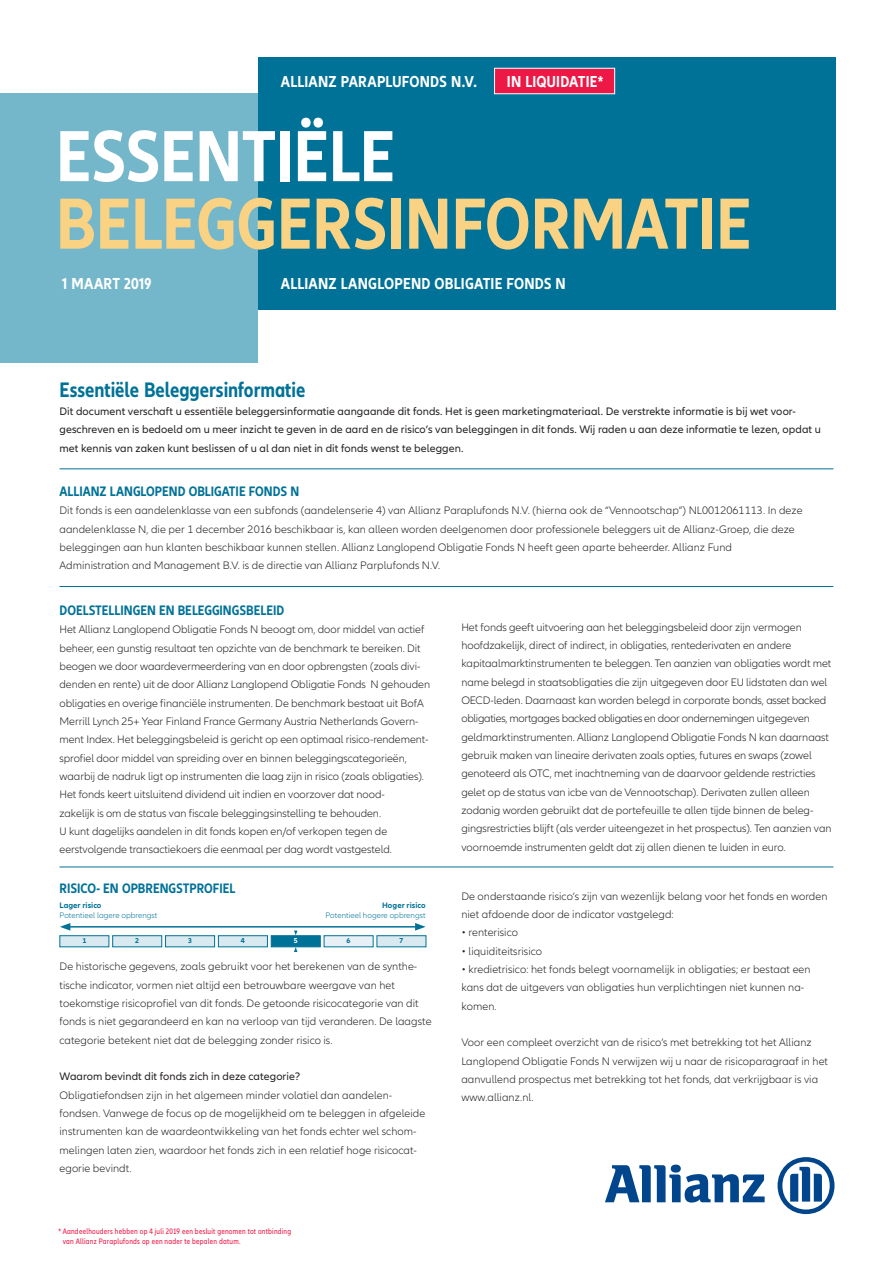
<style>
.page{position:relative;width:893px;height:1263px;background:#fff}
.page>*{position:absolute;margin:0;border:0;box-sizing:border-box;transform-origin:0 0}
.Headline_36pt{font:700 condensed 75px "Allianz Neo";color:#f9d284}
.Headline_36pt-2{font:700 condensed 75px "Allianz Neo";letter-spacing:-.005em;color:#fff}
.Artikel{font:700 condensed 21.75px "Allianz Neo";color:#007297}
.Intro_Caps_11pt{font:700 condensed 16.5px "Allianz Neo";letter-spacing:.015em;color:#fff}
.Artikel-2{font:700 condensed 14.25px "Allianz Neo";color:#007297}
.Bodytekst_7_5_13_22{font:300 11.25px/18.3px "Allianz Neo";letter-spacing:-.005em;color:#231f20}
.Bodytekst_7_5_13_22-2{font:11.25px/18.3px "Allianz Neo";letter-spacing:.005em;color:#231f20}
.t1{font:condensed 8.25px "Allianz Neo";letter-spacing:.03em;color:#ed1845}
.t2{font:300 8.25px "Allianz Neo";color:#007297}
.t3{font:700 8.25px "Allianz Neo";color:#007297}
.t4{font:700 7.5px "Allianz Neo";color:#007297}
.t5{font:700 7.5px "Allianz Neo";color:#fff}
</style>
<div class="page">
<svg style="left:59px;top:923px;width:368px;height:29px"></svg>
<div style="left:0;top:93px;width:258px;height:270px;background:#74b7ca"></div>
<div style="left:258px;top:57px;width:578px;height:252px;background:#007297"></div>
<hr style="left:60px;top:468px;width:773px;height:1px;background:#007297">
<hr style="left:60px;top:586px;width:773px;height:1px;background:#007297">
<hr style="left:60px;top:866px;width:773px;height:1px;background:#007297">
<svg style="left:605px;top:1164px;width:160px;height:38px"></svg>
<svg style="left:777px;top:1157px;width:57px;height:57px"></svg>
<div style="left:494px;top:68px;width:121px;height:26px;background:#ed1845;border:1px solid #fff"></div>
<p class="Intro_Caps_11pt" style="left:281px;top:72px;width:198px">ALLIANZ PARAPLUFONDS N.V.</p>
<p class="Intro_Caps_11pt" style="left:507px;top:72px;width:98px">IN LIQUIDATIE*</p>
<p class="Headline_36pt-2" style="left:56px;top:113px;width:340px">ESSENTIËLE</p>
<p class="Headline_36pt" style="left:56px;top:180px;width:697px">BELEGGERSINFORMATIE</p>
<p class="Intro_Caps_11pt" style="left:62px;top:274px;width:91px">1 MAART 2019</p>
<p class="Intro_Caps_11pt" style="left:281px;top:274px;width:287px">ALLIANZ LANGLOPEND OBLIGATIE FONDS N</p>
<p class="Artikel" style="left:60px;top:377px;width:247px">Essentiële Beleggersinformatie</p>
<p class="Bodytekst_7_5_13_22-2" style="left:60px;top:402px;width:738px">Dit document verschaft u essentiële beleggersinformatie aangaande dit fonds. Het is geen marketingmateriaal. De verstrekte informatie is bij wet voor-</p>
<p class="Bodytekst_7_5_13_22-2" style="left:60px;top:421px;width:763px">geschreven en is bedoeld om u meer inzicht te geven in de aard en de risico’s van beleggingen in dit fonds. Wij raden u aan deze informatie te lezen, opdat u met kennis van zaken kunt beslissen of u al dan niet in dit fonds wenst te beleggen.</p>
<p class="Artikel-2" style="left:60px;top:483px;width:241px">ALLIANZ LANGLOPEND OBLIGATIE FONDS N</p>
<p class="Bodytekst_7_5_13_22" style="left:60px;top:502px;width:745px">Dit fonds is een aandelenklasse van een subfonds (aandelenserie 4) van Allianz Paraplufonds N.V. (hierna ook de “Vennootschap”) NL0012061113. In deze</p>
<p class="Bodytekst_7_5_13_22" style="left:60px;top:520px;width:737px">aandelenklasse N, die per 1 december 2016 beschikbaar is, kan alleen worden deelgenomen door professionele beleggers uit de Allianz-Groep, die deze</p>
<p class="Bodytekst_7_5_13_22" style="left:60px;top:538px;width:674px">beleggingen aan hun klanten beschikbaar kunnen stellen. Allianz Langlopend Obligatie Fonds N heeft geen aparte beheerder. Allianz Fund</p>
<p class="Bodytekst_7_5_13_22" style="left:60px;top:557px;width:382px">Administration and Management B.V. is de directie van Allianz Parplufonds N.V.</p>
<p class="Artikel-2" style="left:60px;top:602px;width:226px">DOELSTELLINGEN EN BELEGGINGSBELEID</p>
<p class="Bodytekst_7_5_13_22" style="left:60px;top:621px;width:372px">Het Allianz Langlopend Obligatie Fonds N beoogt om, door middel van actief beheer, een gunstig resultaat ten opzichte van de benchmark te bereiken. Dit beogen we door waardevermeerdering van en door opbrengsten (zoals divi&shy;denden en rente) uit de door Allianz Langlopend Obligatie Fonds N gehouden obligaties en overige financiële instrumenten. De benchmark bestaat uit BofA Merrill Lynch 25+ Year Finland France Germany Austria Netherlands Govern&shy;ment Index. Het beleggingsbeleid is gericht op een optimaal risico-rendement&shy;sprofiel door middel van spreiding over en binnen beleggingscategorieën, waarbij de nadruk ligt op instrumenten die laag zijn in risico (zoals obligaties).</p>
<p class="Bodytekst_7_5_13_22" style="left:60px;top:786px;width:327px">Het fonds keert uitsluitend dividend uit indien en voorzover dat nood-</p>
<p class="Bodytekst_7_5_13_22" style="left:60px;top:804px;width:329px">zakelijk is om de status van fiscale beleggingsinstelling te behouden.<br>U kunt dagelijks aandelen in dit fonds kopen en/of verkopen tegen de</p>
<p class="Bodytekst_7_5_13_22" style="left:60px;top:840px;width:334px">eerstvolgende transactiekoers die eenmaal per dag wordt vastgesteld.</p>
<p class="Bodytekst_7_5_13_22" style="left:461px;top:618px;width:342px">Het fonds geeft uitvoering aan het beleggingsbeleid door zijn vermogen hoofdzakelijk, direct of indirect, in obligaties, rentederivaten en andere</p>
<p class="Bodytekst_7_5_13_22" style="left:461px;top:655px;width:372px">kapitaalmarktinstrumenten te beleggen. Ten aanzien van obligaties wordt met name belegd in staatsobligaties die zijn uitgegeven door EU lidstaten dan wel OECD-leden. Daarnaast kan worden belegd in corporate bonds, asset backed obligaties, mortgages backed obligaties en door ondernemingen uitgegeven geldmarktinstrumenten. Allianz Langlopend Obligatie Fonds N kan daarnaast gebruik maken van lineaire derivaten zoals opties, futures en swaps (zowel genoteerd als OTC, met inachtneming van de daarvoor geldende restricties gelet op de status van icbe van de Vennootschap). Derivaten zullen alleen zodanig worden gebruikt dat de portefeuille te allen tijde binnen de beleg&shy;gingsrestricties blijft (als verder uiteengezet in het prospectus). Ten aanzien van voornoemde instrumenten geldt dat zij allen dienen te luiden in euro.</p>
<p class="Artikel-2" style="left:60px;top:879px;width:177px">RISICO- EN OPBRENGSTPROFIEL</p>
<p class="t3" style="left:60px;top:900px;width:43px">Lager risico</p>
<p class="t3" style="left:382px;top:900px;width:45px">Hoger risico</p>
<p class="t2" style="left:60px;top:910px;width:99px">Potentieel lagere opbrengst</p>
<p class="t2" style="left:325px;top:910px;width:102px">Potentieel hogere opbrengst</p>
<p class="t4" style="left:82px;top:936px;width:5px">1</p>
<p class="t4" style="left:135px;top:936px;width:5px">2</p>
<p class="t4" style="left:188px;top:936px;width:5px">3</p>
<p class="t4" style="left:241px;top:936px;width:5px">4</p>
<p class="t5" style="left:294px;top:936px;width:5px">5</p>
<p class="t4" style="left:347px;top:936px;width:5px">6</p>
<p class="t4" style="left:399px;top:936px;width:5px">7</p>
<p class="Bodytekst_7_5_13_22" style="left:60px;top:958px;width:374px">De historische gegevens, zoals gebruikt voor het berekenen van de synthe&shy;tische indicator, vormen niet altijd een betrouwbare weergave van het toekomstige risicoprofiel van dit fonds. De getoonde risicocategorie van dit fonds is niet gegarandeerd en kan na verloop van tijd veranderen. De laagste categorie betekent niet dat de belegging zonder risico is.</p>
<p class="Bodytekst_7_5_13_22-2" style="left:60px;top:1068px;width:242px">Waarom bevindt dit fonds zich in deze categorie?</p>
<p class="Bodytekst_7_5_13_22" style="left:60px;top:1086px;width:367px">Obligatiefondsen zijn in het algemeen minder volatiel dan aandelen&shy;fondsen. Vanwege de focus op de mogelijkheid om te beleggen in afgeleide instrumenten kan de waardeontwikkeling van het fonds echter wel schom&shy;melingen laten zien, waardoor het fonds zich in een relatief hoge risicocat&shy;egorie bevindt.</p>
<p class="t1" style="left:58px;top:1227px;width:234px">* Aandeelhouders hebben op 4 juli 2019 een besluit genomen tot ontbinding</p>
<p class="t1" style="left:63px;top:1237px;width:179px">van Allianz Paraplufonds op een nader te bepalen datum.</p>
<p class="Bodytekst_7_5_13_22" style="left:461px;top:887px;width:368px">De onderstaande risico’s zijn van wezenlijk belang voor het fonds en worden niet afdoende door de indicator vastgelegd:</p>
<p class="Bodytekst_7_5_13_22" style="left:461px;top:924px;width:58px">• renterisico</p>
<p class="Bodytekst_7_5_13_22" style="left:461px;top:942px;width:82px">• liquiditeitsrisico</p>
<p class="Bodytekst_7_5_13_22" style="left:461px;top:960px;width:351px">• kredietrisico: het fonds belegt voornamelijk in obligaties; er bestaat een kans dat de uitgevers van obligaties hun verplichtingen niet kunnen na&shy;komen.</p>
<p class="Bodytekst_7_5_13_22" style="left:461px;top:1034px;width:368px">Voor een compleet overzicht van de risico’s met betrekking tot het Allianz Langlopend Obligatie Fonds N verwijzen wij u naar de risicoparagraaf in het aanvullend prospectus met betrekking tot het fonds, dat verkrijgbaar is via www.allianz.nl.</p>
</div>
